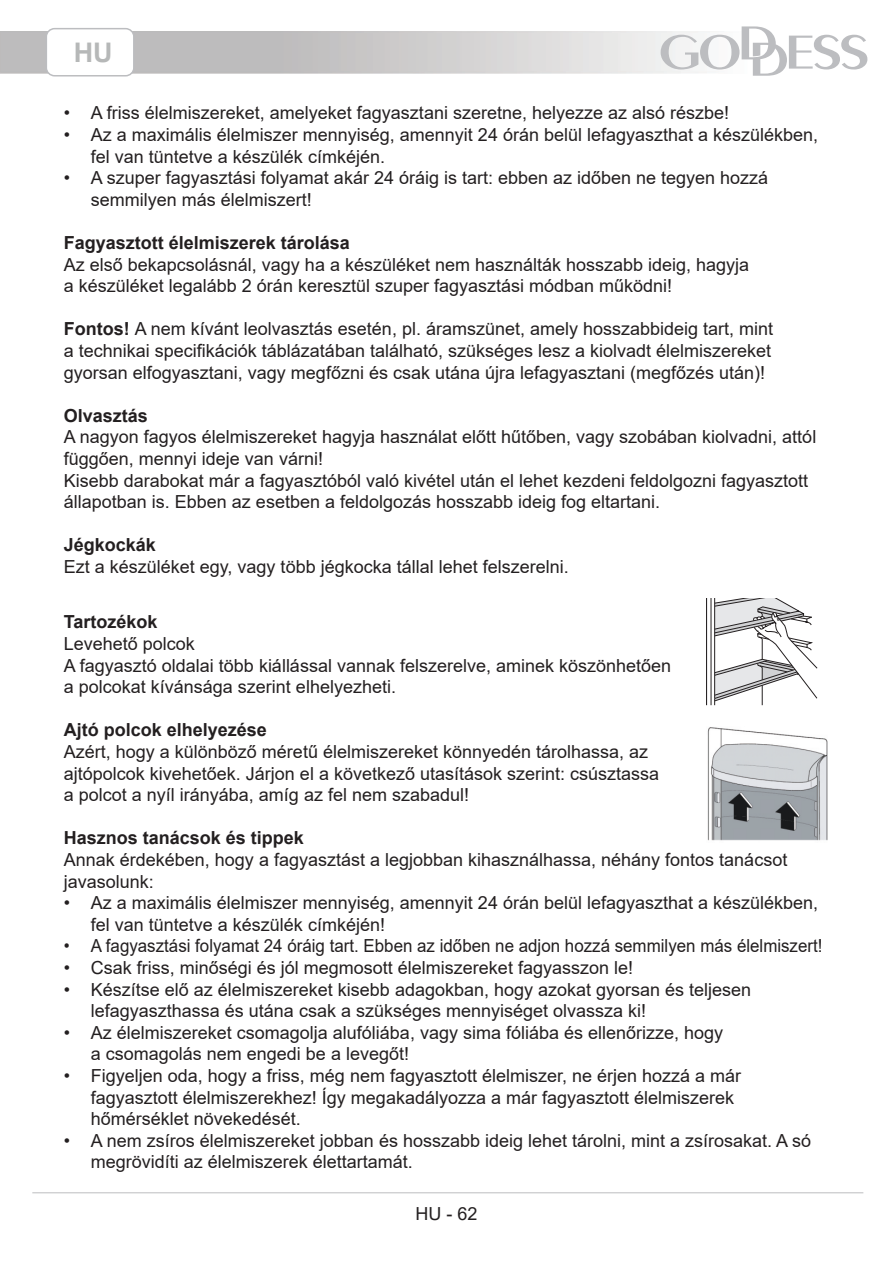
<style>
.page{position:relative;width:893px;height:1263px;background:#fff}
.page>*{position:absolute;margin:0;border:0;box-sizing:border-box;transform-origin:0 0}
.t1{font:700 27px "Arial";color:#b6b8b8}
.t2{font:18px/21.6px "Arial";color:#231f20}
.t3{font:700 18px "Arial";color:#231f20}
.t4{font:18px "Arial";color:#231f20;scale:.94 1}
.s1{font-weight:700}
</style>
<div class="page">
<svg style="left:661px;top:26px;width:206px;height:50px"></svg>
<div style="left:46px;top:28px;width:89px;height:49px;border:2px solid #bcbdc0;border-radius:8px"></div>
<hr style="left:32px;top:1192px;width:831px;height:1px;background:#bcbdc0">
<hr style="left:706px;top:598px;width:1px;height:107px;background:#231f20">
<svg style="left:711px;top:598px;width:107px;height:108px"></svg>
<img style="left:707px;top:727px;width:121px;height:114px">
<h1 class="t1" style="left:74px;top:33px;width:40px">HU</h1>
<p class="t2" style="left:64px;top:102px;width:667px">• A friss élelmiszereket, amelyeket fagyasztani szeretne, helyezze az alsó részbe!</p>
<p class="t2" style="left:91px;top:124px;width:729px;text-indent:-27px">• Az a maximális élelmiszer mennyiség, amennyit 24 órán belül lefagyaszthat a készülékben, fel van tüntetve a készülék címkéjén.</p>
<p class="t2" style="left:91px;top:167px;width:679px;text-indent:-27px">• A szuper fagyasztási folyamat akár 24 óráig is tart: ebben az időben ne tegyen hozzá semmilyen más élelmiszert!</p>
<p class="t3" style="left:64px;top:230px;width:288px">Fagyasztott élelmiszerek tárolása</p>
<p class="t2" style="left:64px;top:253px;width:687px">Az első bekapcsolásnál, vagy ha a készüléket nem használták hosszabb ideig, hagyja a készüléket legalább 2 órán keresztül szuper fagyasztási módban működni!</p>
<p class="t2" style="left:64px;top:318px;width:711px;text-align:justify"><span class="s1">Fontos!</span> A nem kívánt leolvasztás esetén, pl. áramszünet, amely hosszabbideig tart, mint a technikai specifikációk táblázatában található, szükséges lesz a kiolvadt élelmiszereket gyorsan elfogyasztani, vagy megfőzni és csak utána újra lefagyasztani (megfőzés után)!</p>
<p class="t3" style="left:64px;top:403px;width:86px">Olvasztás</p>
<p class="t2" style="left:64px;top:426px;width:754px">A nagyon fagyos élelmiszereket hagyja használat előtt hűtőben, vagy szobában kiolvadni, attól függően, mennyi ideje van várni!</p>
<p class="t2" style="left:64px;top:469px;width:746px">Kisebb darabokat már a fagyasztóból való kivétel után el lehet kezdeni feldolgozni fagyasztott állapotban is. Ebben az esetben a feldolgozás hosszabb ideig fog eltartani.</p>
<p class="t3" style="left:64px;top:532px;width:94px">Jégkockák</p>
<p class="t2" style="left:64px;top:556px;width:506px">Ezt a készüléket egy, vagy több jégkocka tállal lehet felszerelni.</p>
<p class="t3" style="left:64px;top:609px;width:95px">Tartozékok</p>
<p class="t2" style="left:64px;top:633px;width:133px">Levehető polcok</p>
<p class="t2" style="left:64px;top:654px;width:609px">A fagyasztó oldalai több kiállással vannak felszerelve, aminek köszönhetően a polcokat kívánsága szerint elhelyezheti.</p>
<p class="t3" style="left:64px;top:717px;width:205px">Ajtó polcok elhelyezése</p>
<p class="t2" style="left:64px;top:741px;width:597px">Azért, hogy a különböző méretű élelmiszereket könnyedén tárolhassa, az ajtópolcok kivehetőek. Járjon el a következő utasítások szerint: csúsztassa a polcot a nyíl irányába, amíg az fel nem szabadul!</p>
<p class="t3" style="left:64px;top:825px;width:242px">Hasznos tanácsok és tippek</p>
<p class="t2" style="left:64px;top:849px;width:725px">Annak érdekében, hogy a fagyasztást a legjobban kihasználhassa, néhány fontos tanácsot javasolunk:</p>
<p class="t2" style="left:91px;top:892px;width:729px;text-indent:-27px">• Az a maximális élelmiszer mennyiség, amennyit 24 órán belül lefagyaszthat a készülékben, fel van tüntetve a készülék címkéjén!</p>
<p class="t4" style="left:64px;top:934px;width:809px">• A fagyasztási folyamat 24 óráig tart. Ebben az időben ne adjon hozzá semmilyen más élelmiszert!</p>
<p class="t2" style="left:64px;top:957px;width:571px">• Csak friss, minőségi és jól megmosott élelmiszereket fagyasszon le!</p>
<p class="t2" style="left:91px;top:978px;width:662px;text-indent:-27px">• Készítse elő az élelmiszereket kisebb adagokban, hogy azokat gyorsan és teljesen lefagyaszthassa és utána csak a szükséges mennyiséget olvassza ki!</p>
<p class="t2" style="left:91px;top:1021px;width:634px;text-indent:-27px">• Az élelmiszereket csomagolja alufóliába, vagy sima fóliába és ellenőrizze, hogy a csomagolás nem engedi be a levegőt!</p>
<p class="t2" style="left:91px;top:1065px;width:652px;text-indent:-27px">• Figyeljen oda, hogy a friss, még nem fagyasztott élelmiszer, ne érjen hozzá a már fagyasztott élelmiszerekhez! Így megakadályozza a már fagyasztott élelmiszerek hőmérséklet növekedését.</p>
<p class="t2" style="left:91px;top:1129px;width:722px;text-indent:-27px">• A nem zsíros élelmiszereket jobban és hosszabb ideig lehet tárolni, mint a zsírosakat. A só megrövidíti az élelmiszerek élettartamát.</p>
<p class="t2" style="left:415px;top:1203px;width:64px">HU - 62</p>
</div>
